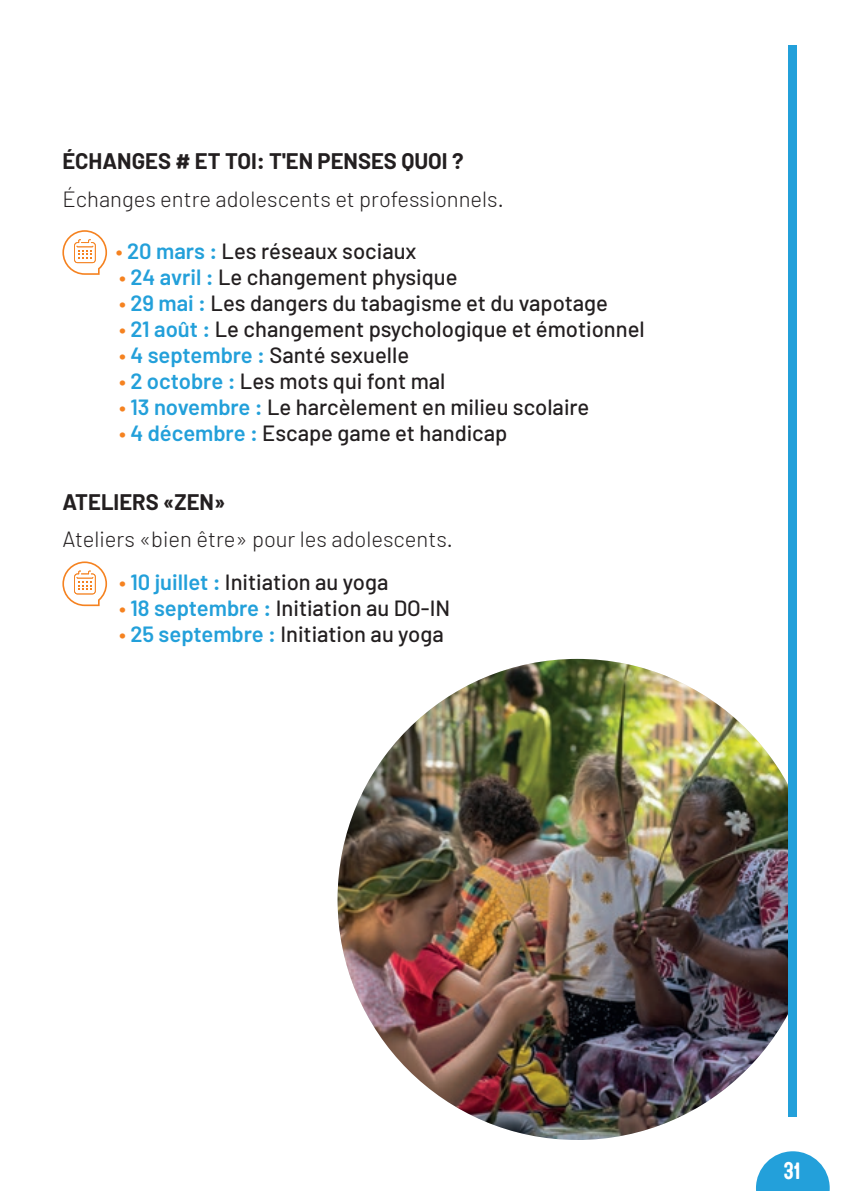
<style>
.page{position:relative;width:851px;height:1191px;background:#fff}
.page>*{position:absolute;margin:0;border:0;box-sizing:border-box;transform-origin:0 0}
.t1{font:500 22px "Barlow";color:#231f20}
.t2{font:300 22px "Barlow";color:#231f20}
.t3{font:700 22px "Barlow";color:#231f20}
.t4{font:22px "Queen Street";color:#fff}
.s1{color:#f58220}
.s2{font-weight:600;color:#23a0da}
</style>
<div class="page">
<svg style="left:756px;top:1151px;width:73px;height:40px"></svg>
<img style="left:337px;top:659px;width:451px;height:481px">
<div style="left:788px;top:45px;width:9px;height:1072px;background:#23a0da"></div>
<svg style="left:62px;top:561px;width:45px;height:45px"></svg>
<svg style="left:62px;top:230px;width:45px;height:45px"></svg>
<p class="t3" style="left:62px;top:148px;width:402px">ÉCHANGES # ET TOI: T'EN PENSES QUOI ?</p>
<p class="t2" style="left:62px;top:185px;width:443px">Échanges entre adolescents et professionnels.</p>
<p class="t1" style="left:116px;top:237px;width:302px"><span class="s1">•</span> <span class="s2">20 mars :</span> Les réseaux sociaux</p>
<p class="t1" style="left:119px;top:263px;width:340px"><span class="s1">•</span> <span class="s2">24 avril :</span> Le changement physique</p>
<p class="t1" style="left:119px;top:289px;width:490px"><span class="s1">•</span> <span class="s2">29 mai :</span> Les dangers du tabagisme et du vapotage</p>
<p class="t1" style="left:119px;top:315px;width:527px"><span class="s1">•</span> <span class="s2">21 août :</span> Le changement psychologique et émotionnel</p>
<p class="t1" style="left:119px;top:341px;width:291px"><span class="s1">•</span> <span class="s2">4 septembre :</span> Santé sexuelle</p>
<p class="t1" style="left:119px;top:367px;width:328px"><span class="s1">•</span> <span class="s2">2 octobre :</span> Les mots qui font mal</p>
<p class="t1" style="left:119px;top:393px;width:471px"><span class="s1">•</span> <span class="s2">13 novembre :</span> Le harcèlement en milieu scolaire</p>
<p class="t1" style="left:119px;top:419px;width:390px"><span class="s1">•</span> <span class="s2">4 décembre :</span> Escape game et handicap</p>
<p class="t3" style="left:62px;top:488px;width:164px">ATELIERS «ZEN»</p>
<p class="t2" style="left:62px;top:525px;width:392px">Ateliers «bien être» pour les adolescents.</p>
<p class="t1" style="left:119px;top:568px;width:271px"><span class="s1">•</span> <span class="s2">10 juillet :</span> Initiation au yoga</p>
<p class="t1" style="left:119px;top:594px;width:332px"><span class="s1">•</span> <span class="s2">18 septembre :</span> Initiation au DO-IN</p>
<p class="t1" style="left:119px;top:620px;width:326px"><span class="s1">•</span> <span class="s2">25 septembre :</span> Initiation au yoga</p>
<p class="t4" style="left:784px;top:1157px;width:18px">31</p>
</div>
